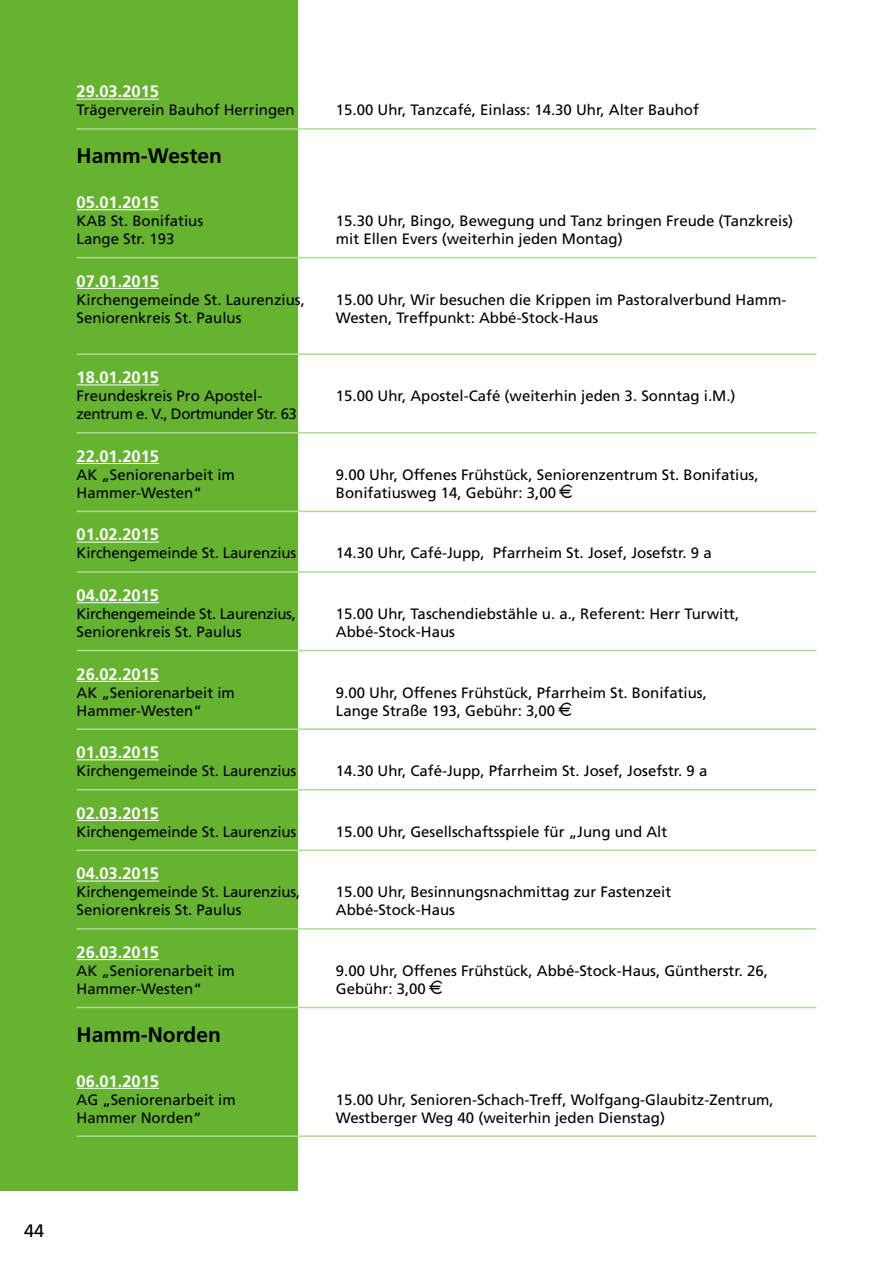
<style>
.page{position:relative;width:893px;height:1263px;background:#fff}
.page>*{position:absolute;margin:0;border:0;box-sizing:border-box;transform-origin:0 0}
.t1{font:700 21px "Frutiger";color:#000}
.t2{font:18px "Frutiger";color:#000}
.t3{font:700 16.5px "Frutiger";color:#fff}
.t4{font:15px "Frutiger";color:#000}
.t5{font:15px "Frutiger";letter-spacing:-.02em;color:#000}
.t6{font:15px "Frutiger";letter-spacing:-.03em;color:#000}
</style>
<div class="page">
<div style="left:0;top:0;width:298px;height:1191px;background:#65b32e"></div>
<hr style="left:77px;top:99px;width:82px;height:1px;background:#fff">
<hr style="left:77px;top:128px;width:739px;height:2px;background:#b2d997">
<hr style="left:77px;top:209px;width:82px;height:1px;background:#fff">
<hr style="left:77px;top:257px;width:739px;height:1px;background:#b2d997">
<hr style="left:77px;top:288px;width:82px;height:1px;background:#fff">
<hr style="left:77px;top:353px;width:739px;height:2px;background:#b2d997">
<hr style="left:77px;top:384px;width:82px;height:1px;background:#fff">
<hr style="left:77px;top:432px;width:739px;height:2px;background:#b2d997">
<hr style="left:77px;top:463px;width:82px;height:1px;background:#fff">
<hr style="left:77px;top:511px;width:739px;height:1px;background:#b2d997">
<hr style="left:77px;top:542px;width:82px;height:1px;background:#fff">
<hr style="left:77px;top:571px;width:739px;height:2px;background:#b2d997">
<hr style="left:77px;top:602px;width:82px;height:1px;background:#fff">
<hr style="left:77px;top:650px;width:739px;height:1px;background:#b2d997">
<hr style="left:77px;top:681px;width:82px;height:1px;background:#fff">
<hr style="left:77px;top:728px;width:739px;height:2px;background:#b2d997">
<hr style="left:77px;top:759px;width:82px;height:1px;background:#fff">
<hr style="left:77px;top:789px;width:739px;height:1px;background:#b2d997">
<hr style="left:77px;top:820px;width:82px;height:1px;background:#fff">
<hr style="left:77px;top:849px;width:739px;height:2px;background:#b2d997">
<hr style="left:77px;top:881px;width:82px;height:1px;background:#fff">
<hr style="left:77px;top:928px;width:739px;height:2px;background:#b2d997">
<hr style="left:77px;top:959px;width:82px;height:1px;background:#fff">
<hr style="left:77px;top:1007px;width:739px;height:1px;background:#b2d997">
<hr style="left:77px;top:1088px;width:82px;height:1px;background:#fff">
<hr style="left:77px;top:1135px;width:739px;height:2px;background:#b2d997">
<p class="t3" style="left:77px;top:82px;width:84px">29.03.2015</p>
<p class="t4" style="left:77px;top:101px;width:220px">Trägerverein Bauhof Herringen</p>
<p class="t4" style="left:336px;top:101px;width:364px">15.00 Uhr, Tanzcafé, Einlass: 14.30 Uhr, Alter Bauhof</p>
<h1 class="t1" style="left:77px;top:144px;width:147px">Hamm-Westen</h1>
<p class="t3" style="left:77px;top:193px;width:84px">05.01.2015</p>
<p class="t4" style="left:77px;top:212px;width:128px">KAB St. Bonifatius</p>
<p class="t4" style="left:336px;top:212px;width:459px">15.30 Uhr, Bingo, Bewegung und Tanz bringen Freude (Tanzkreis)</p>
<p class="t4" style="left:77px;top:230px;width:99px">Lange Str. 193</p>
<p class="t4" style="left:336px;top:230px;width:288px">mit Ellen Evers (weiterhin jeden Montag)</p>
<p class="t3" style="left:77px;top:271px;width:84px">07.01.2015</p>
<p class="t4" style="left:77px;top:291px;width:230px">Kirchengemeinde St. Laurenzius,</p>
<p class="t4" style="left:336px;top:291px;width:452px">15.00 Uhr, Wir besuchen die Krippen im Pastoralverbund Hamm-</p>
<p class="t4" style="left:77px;top:309px;width:167px">Seniorenkreis St. Paulus</p>
<p class="t4" style="left:336px;top:309px;width:264px">Westen, Treffpunkt: Abbé-Stock-Haus</p>
<p class="t3" style="left:77px;top:368px;width:84px">18.01.2015</p>
<p class="t4" style="left:77px;top:387px;width:187px">Freundeskreis Pro Apostel-</p>
<p class="t4" style="left:336px;top:387px;width:401px">15.00 Uhr, Apostel-Café (weiterhin jeden 3. Sonntag i.M.)</p>
<p class="t6" style="left:77px;top:405px;width:222px">zentrum e. V., Dortmunder Str. 63</p>
<p class="t3" style="left:77px;top:446px;width:84px">22.01.2015</p>
<p class="t4" style="left:77px;top:466px;width:160px">AK „Seniorenarbeit im</p>
<p class="t4" style="left:336px;top:466px;width:424px">9.00 Uhr, Offenes Frühstück, Seniorenzentrum St. Bonifatius,</p>
<p class="t4" style="left:77px;top:484px;width:127px">Hammer-Westen“</p>
<p class="t4" style="left:336px;top:484px;width:222px">Bonifatiusweg 14, Gebühr: 3,00</p>
<p class="t3" style="left:77px;top:525px;width:84px">01.02.2015</p>
<p class="t4" style="left:77px;top:544px;width:221px">Kirchengemeinde St. Laurenzius</p>
<p class="t4" style="left:336px;top:544px;width:377px">14.30 Uhr, Café-Jupp, Pfarrheim St. Josef, Josefstr. 9 a</p>
<p class="t3" style="left:77px;top:586px;width:84px">04.02.2015</p>
<p class="t5" style="left:77px;top:605px;width:221px">Kirchengemeinde St. Laurenzius,</p>
<p class="t4" style="left:336px;top:605px;width:405px">15.00 Uhr, Taschendiebstähle u. a., Referent: Herr Turwitt,</p>
<p class="t4" style="left:77px;top:623px;width:167px">Seniorenkreis St. Paulus</p>
<p class="t4" style="left:336px;top:623px;width:121px">Abbé-Stock-Haus</p>
<p class="t3" style="left:77px;top:664px;width:84px">26.02.2015</p>
<p class="t4" style="left:77px;top:684px;width:160px">AK „Seniorenarbeit im</p>
<p class="t4" style="left:336px;top:684px;width:372px">9.00 Uhr, Offenes Frühstück, Pfarrheim St. Bonifatius,</p>
<p class="t4" style="left:77px;top:702px;width:127px">Hammer-Westen“</p>
<p class="t4" style="left:336px;top:702px;width:221px">Lange Straße 193, Gebühr: 3,00</p>
<p class="t3" style="left:77px;top:743px;width:84px">01.03.2015</p>
<p class="t4" style="left:77px;top:762px;width:221px">Kirchengemeinde St. Laurenzius</p>
<p class="t4" style="left:336px;top:762px;width:373px">14.30 Uhr, Café-Jupp, Pfarrheim St. Josef, Josefstr. 9 a</p>
<p class="t3" style="left:77px;top:803px;width:84px">02.03.2015</p>
<p class="t4" style="left:77px;top:823px;width:221px">Kirchengemeinde St. Laurenzius</p>
<p class="t4" style="left:336px;top:823px;width:333px">15.00 Uhr, Gesellschaftsspiele für „Jung und Alt</p>
<p class="t3" style="left:77px;top:864px;width:84px">04.03.2015</p>
<p class="t4" style="left:77px;top:883px;width:225px">Kirchengemeinde St. Laurenzius,</p>
<p class="t4" style="left:336px;top:883px;width:337px">15.00 Uhr, Besinnungsnachmittag zur Fastenzeit</p>
<p class="t4" style="left:77px;top:901px;width:167px">Seniorenkreis St. Paulus</p>
<p class="t4" style="left:336px;top:901px;width:121px">Abbé-Stock-Haus</p>
<p class="t3" style="left:77px;top:942px;width:84px">26.03.2015</p>
<p class="t4" style="left:77px;top:962px;width:160px">AK „Seniorenarbeit im</p>
<p class="t4" style="left:336px;top:962px;width:434px">9.00 Uhr, Offenes Frühstück, Abbé-Stock-Haus, Güntherstr. 26,</p>
<p class="t4" style="left:77px;top:980px;width:127px">Hammer-Westen“</p>
<p class="t4" style="left:336px;top:980px;width:92px">Gebühr: 3,00</p>
<h1 class="t1" style="left:77px;top:1022px;width:146px">Hamm-Norden</h1>
<p class="t3" style="left:77px;top:1071px;width:84px">06.01.2015</p>
<p class="t4" style="left:77px;top:1091px;width:161px">AG „Seniorenarbeit im</p>
<p class="t4" style="left:336px;top:1091px;width:439px">15.00 Uhr, Senioren-Schach-Treff, Wolfgang-Glaubitz-Zentrum,</p>
<p class="t4" style="left:77px;top:1109px;width:127px">Hammer Norden“</p>
<p class="t4" style="left:336px;top:1109px;width:331px">Westberger Weg 40 (weiterhin jeden Dienstag)</p>
<p class="t2" style="left:24px;top:1220px;width:22px">44</p>
</div>
